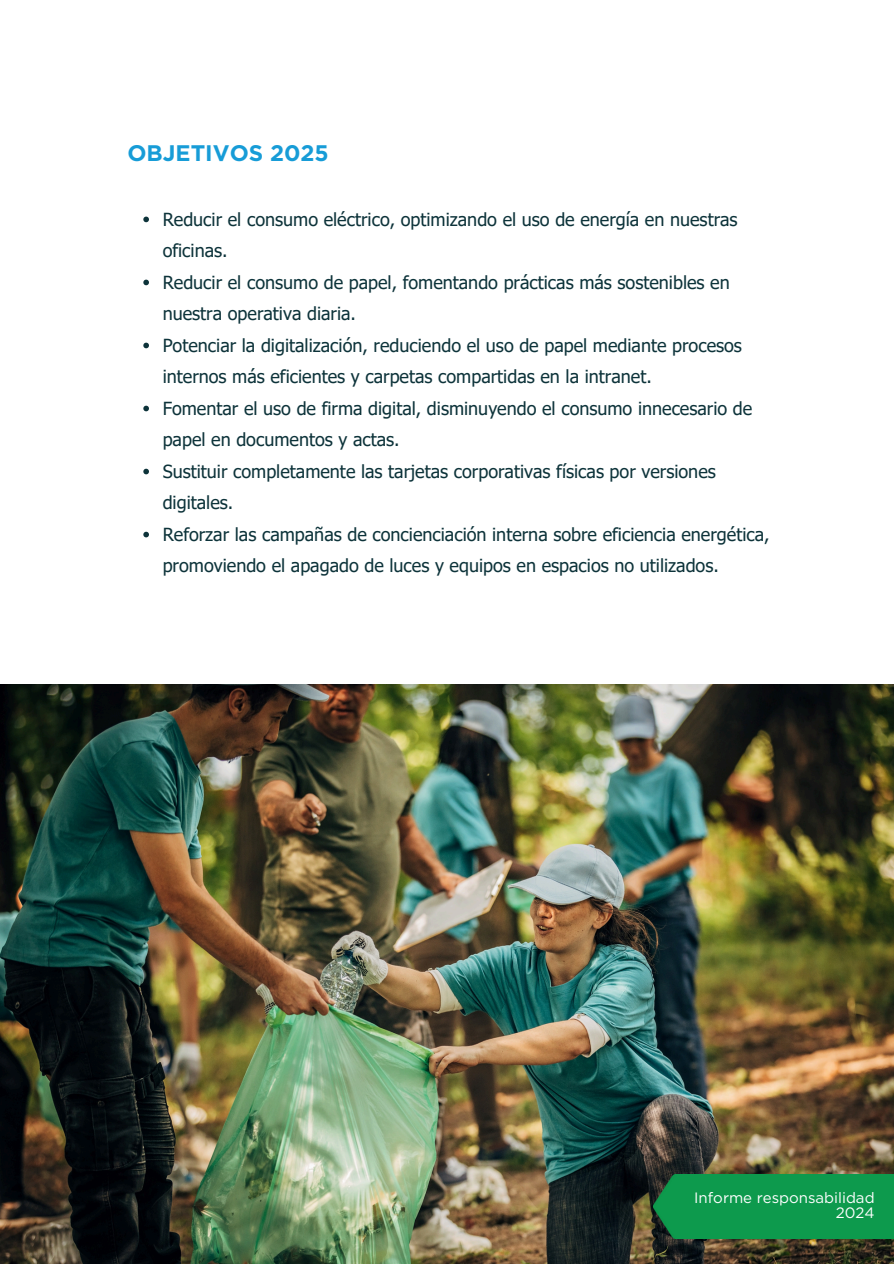
<style>
.page{position:relative;width:894px;height:1264px;background:#fff}
.page>*{position:absolute;margin:0;border:0;box-sizing:border-box;transform-origin:0 0}
.t1{font:700 22.5px "Gotham";color:#179cd7}
.t2{font:18px/31.5px "Tahoma";color:#0d333a}
.t3{font:15px/15.8px "Gotham";color:#fff;text-align:right}
</style>
<div class="page">
<img style="left:0;top:684px;width:893px;height:579px">
<div style="left:653px;top:1174px;width:240px;height:64px;background:#0d9a4d"></div>
<svg style="left:143px;top:217px;width:6px;height:5px"></svg>
<svg style="left:143px;top:280px;width:6px;height:5px"></svg>
<svg style="left:143px;top:343px;width:6px;height:5px"></svg>
<svg style="left:143px;top:406px;width:6px;height:5px"></svg>
<svg style="left:143px;top:469px;width:6px;height:5px"></svg>
<svg style="left:143px;top:532px;width:6px;height:5px"></svg>
<p class="t1" style="left:127px;top:139px;width:203px">OBJETIVOS 2025</p>
<h1 class="t2" style="left:163px;top:203px;width:576px">Reducir el consumo eléctrico, optimizando el uso de energía en nuestras oficinas.</h1>
<p class="t2" style="left:163px;top:266px;width:568px">Reducir el consumo de papel, fomentando prácticas más sostenibles en nuestra operativa diaria.</p>
<p class="t2" style="left:163px;top:329px;width:580px">Potenciar la digitalización, reduciendo el uso de papel mediante procesos internos más eficientes y carpetas compartidas en la intranet.</p>
<p class="t2" style="left:163px;top:392px;width:591px">Fomentar el uso de firma digital, disminuyendo el consumo innecesario de papel en documentos y actas.</p>
<p class="t2" style="left:163px;top:455px;width:554px">Sustituir completamente las tarjetas corporativas físicas por versiones digitales.</p>
<p class="t2" style="left:163px;top:518px;width:608px">Reforzar las campañas de concienciación interna sobre eficiencia energética, promoviendo el apagado de luces y equipos en espacios no utilizados.</p>
<p class="t3" style="left:694px;top:1189px;width:182px">Informe responsabilidad<br>2024</p>
</div>
